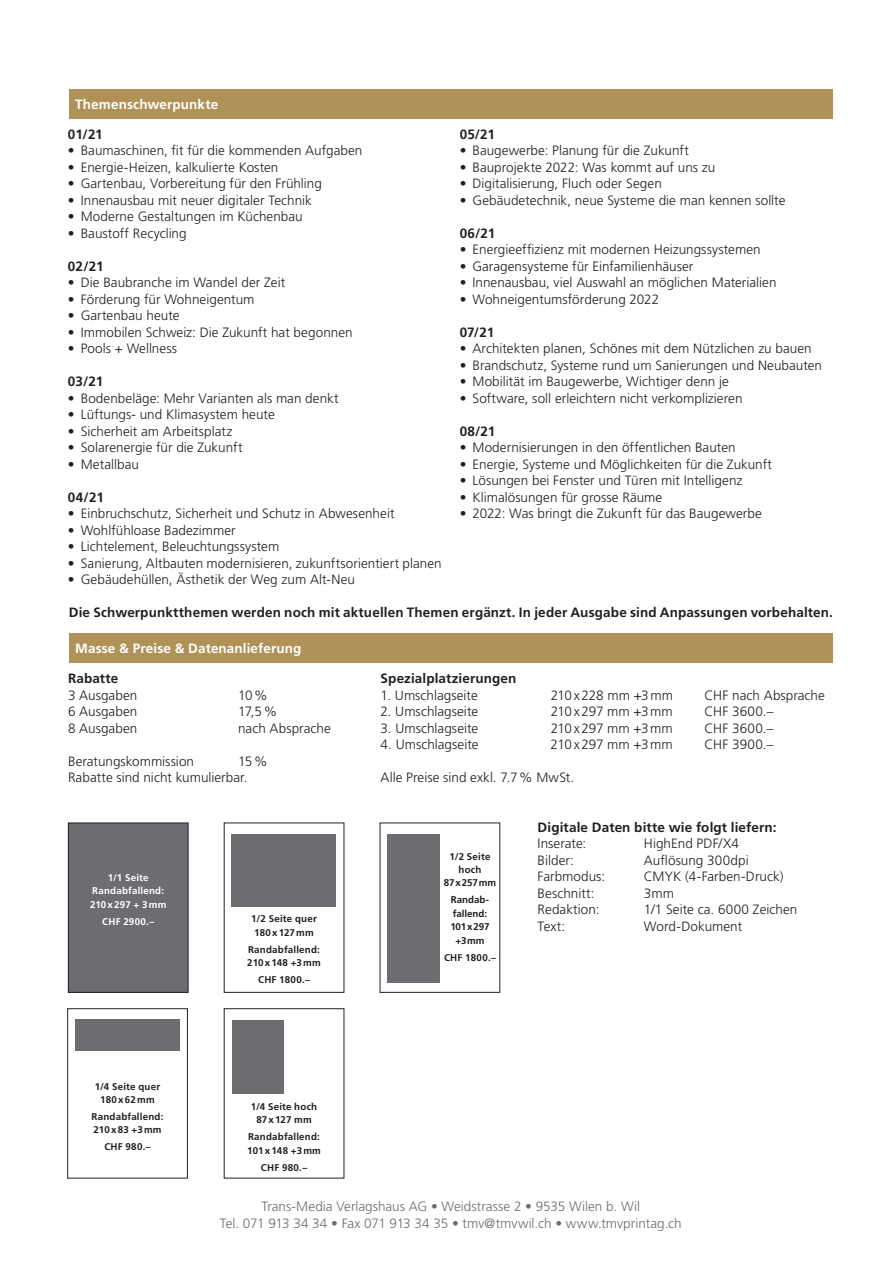
<style>
.page{position:relative;width:893px;height:1263px;background:#fff}
.page>*{position:absolute;margin:0;border:0;box-sizing:border-box;transform-origin:0 0}
.t1{font:300 13.5px/16.5px "Frutiger LT";color:#231f20}
.t2{font:700 13.5px "Frutiger LT";letter-spacing:.01em;color:#231f20}
.t3{font:300 13.5px/16.5px "Frutiger LT";color:#6c6d70;text-align:center}
.t4{font:700 13.5px "Frutiger LT";letter-spacing:.01em;color:#fff}
.t5{font:700 9.75px/13.5px "Frutiger LT";letter-spacing:.02em;color:#231f20;text-align:center}
.t6{font:700 9.75px/13.5px "Frutiger LT";letter-spacing:.02em;color:#fff;text-align:center}
.t7{font:700 9.75px/13.5px "Frutiger LT";color:#231f20;text-align:center}
</style>
<div class="page">
<div style="left:68px;top:823px;width:120px;height:169px;background:#6c6d70"></div>
<div style="left:68px;top:823px;width:120px;height:170px;border:1px solid #231f20"></div>
<div style="left:232px;top:834px;width:104px;height:72px;background:#6c6d70"></div>
<div style="left:387px;top:834px;width:53px;height:149px;background:#6c6d70"></div>
<div style="left:67px;top:1008px;width:121px;height:170px;border:1px solid #231f20"></div>
<div style="left:75px;top:1020px;width:104px;height:31px;background:#6c6d70"></div>
<div style="left:233px;top:1020px;width:51px;height:73px;background:#6c6d70"></div>
<div style="left:69px;top:89px;width:764px;height:30px;background:#b09258"></div>
<div style="left:69px;top:633px;width:764px;height:30px;background:#b09258"></div>
<p class="t4" style="left:75px;top:96px;width:145px">Themenschwerpunkte</p>
<p class="t2" style="left:68px;top:126px;width:36px">01/21</p>
<p class="t1" style="left:68px;top:143px;width:296px">• Baumaschinen, fit für die kommenden Aufgaben</p>
<p class="t1" style="left:68px;top:159px;width:212px">• Energie-Heizen, kalkulierte Kosten</p>
<p class="t1" style="left:68px;top:176px;width:255px">• Gartenbau, Vorbereitung für den Frühling</p>
<p class="t1" style="left:68px;top:192px;width:245px">• Innenausbau mit neuer digitaler Technik</p>
<p class="t1" style="left:68px;top:209px;width:236px">• Moderne Gestaltungen im Küchenbau</p>
<p class="t1" style="left:68px;top:225px;width:120px">• Baustoff Recycling</p>
<p class="t2" style="left:68px;top:258px;width:37px">02/21</p>
<p class="t1" style="left:68px;top:275px;width:219px">• Die Baubranche im Wandel der Zeit</p>
<p class="t1" style="left:68px;top:291px;width:188px">• Förderung für Wohneigentum</p>
<p class="t1" style="left:68px;top:307px;width:113px">• Gartenbau heute</p>
<p class="t1" style="left:68px;top:324px;width:286px">• Immobilen Schweiz: Die Zukunft hat begonnen</p>
<p class="t1" style="left:68px;top:340px;width:111px">• Pools + Wellness</p>
<p class="t2" style="left:68px;top:374px;width:37px">03/21</p>
<p class="t1" style="left:68px;top:390px;width:272px">• Bodenbeläge: Mehr Varianten als man denkt</p>
<p class="t1" style="left:68px;top:406px;width:208px">• Lüftungs- und Klimasystem heute</p>
<p class="t1" style="left:68px;top:423px;width:166px">• Sicherheit am Arbeitsplatz</p>
<p class="t1" style="left:68px;top:439px;width:176px">• Solarenergie für die Zukunft</p>
<p class="t1" style="left:68px;top:456px;width:72px">• Metallbau</p>
<p class="t2" style="left:68px;top:489px;width:37px">04/21</p>
<p class="t1" style="left:68px;top:505px;width:328px">• Einbruchschutz, Sicherheit und Schutz in Abwesenheit</p>
<p class="t1" style="left:68px;top:522px;width:169px">• Wohlfühloase Badezimmer</p>
<p class="t1" style="left:68px;top:538px;width:213px">• Lichtelement, Beleuchtungssystem</p>
<p class="t1" style="left:68px;top:555px;width:375px">• Sanierung, Altbauten modernisieren, zukunftsorientiert planen</p>
<p class="t1" style="left:68px;top:571px;width:289px">• Gebäudehüllen, Ästhetik der Weg zum Alt-Neu</p>
<p class="t2" style="left:460px;top:126px;width:37px">05/21</p>
<p class="t1" style="left:460px;top:142px;width:231px">• Baugewerbe: Planung für die Zukunft</p>
<p class="t1" style="left:460px;top:159px;width:257px">• Bauprojekte 2022: Was kommt auf uns zu</p>
<p class="t1" style="left:460px;top:175px;width:204px">• Digitalisierung, Fluch oder Segen</p>
<p class="t1" style="left:460px;top:192px;width:327px">• Gebäudetechnik, neue Systeme die man kennen sollte</p>
<p class="t2" style="left:460px;top:225px;width:37px">06/21</p>
<p class="t1" style="left:460px;top:241px;width:302px">• Energieeffizienz mit modernen Heizungssystemen</p>
<p class="t1" style="left:460px;top:258px;width:235px">• Garagensysteme für Einfamilienhäuser</p>
<p class="t1" style="left:460px;top:274px;width:318px">• Innenausbau, viel Auswahl an möglichen Materialien</p>
<p class="t1" style="left:460px;top:291px;width:201px">• Wohneigentumsförderung 2022</p>
<p class="t2" style="left:460px;top:324px;width:36px">07/21</p>
<p class="t1" style="left:460px;top:340px;width:353px">• Architekten planen, Schönes mit dem Nützlichen zu bauen</p>
<p class="t1" style="left:460px;top:357px;width:364px">• Brandschutz, Systeme rund um Sanierungen und Neubauten</p>
<p class="t1" style="left:460px;top:373px;width:271px">• Mobilität im Baugewerbe, Wichtiger denn je</p>
<p class="t1" style="left:460px;top:390px;width:284px">• Software, soll erleichtern nicht verkomplizieren</p>
<p class="t2" style="left:460px;top:423px;width:37px">08/21</p>
<p class="t1" style="left:460px;top:439px;width:277px">• Modernisierungen in den öffentlichen Bauten</p>
<p class="t1" style="left:460px;top:456px;width:314px">• Energie, Systeme und Möglichkeiten für die Zukunft</p>
<p class="t1" style="left:460px;top:472px;width:284px">• Lösungen bei Fenster und Türen mit Intelligenz</p>
<p class="t1" style="left:460px;top:489px;width:204px">• Klimalösungen für grosse Räume</p>
<p class="t1" style="left:460px;top:505px;width:304px">• 2022: Was bringt die Zukunft für das Baugewerbe</p>
<p class="t2" style="left:69px;top:605px;width:766px">Die Schwerpunktthemen werden noch mit aktuellen Themen ergänzt. In jeder Ausgabe sind Anpassungen vorbehalten.</p>
<p class="t4" style="left:75px;top:640px;width:228px">Masse &amp; Preise &amp; Datenanlieferung</p>
<p class="t2" style="left:68px;top:671px;width:52px">Rabatte</p>
<p class="t1" style="left:68px;top:687px;width:71px">3 Ausgaben</p>
<p class="t1" style="left:238px;top:687px;width:31px">10%</p>
<p class="t1" style="left:68px;top:704px;width:71px">6 Ausgaben</p>
<p class="t1" style="left:238px;top:704px;width:41px">17,5 %</p>
<p class="t1" style="left:68px;top:720px;width:71px">8 Ausgaben</p>
<p class="t1" style="left:238px;top:720px;width:94px">nach Absprache</p>
<p class="t1" style="left:68px;top:753px;width:128px">Beratungskommission</p>
<p class="t1" style="left:68px;top:753px;width:201px;text-indent:170px">15%<br>Rabatte sind nicht kumulierbar.</p>
<p class="t6" style="left:90px;top:871px;width:78px">1/1 Seite<br>Randabfallend:<br>210x297 + 3mm</p>
<p class="t6" style="left:102px;top:915px;width:54px">CHF 2900.–</p>
<p class="t5" style="left:251px;top:912px;width:67px">1/2 Seite quer<br>180x127mm</p>
<p class="t5" style="left:247px;top:942px;width:75px;text-align:left">Randabfallend:<br>210x148 +3mm</p>
<p class="t5" style="left:258px;top:973px;width:53px">CHF 1800.–</p>
<p class="t5" style="left:95px;top:1079px;width:67px">1/4 Seite quer<br>180x62mm</p>
<p class="t5" style="left:92px;top:1110px;width:73px;text-align:left">Randabfallend:<br>210x83 +3mm</p>
<p class="t5" style="left:104px;top:1140px;width:48px">CHF 980.–</p>
<p class="t5" style="left:251px;top:1100px;width:68px">1/4 Seite hoch<br>87x127 mm</p>
<p class="t5" style="left:247px;top:1130px;width:75px;text-align:left">Randabfallend:<br>101x148 +3mm</p>
<p class="t5" style="left:261px;top:1160px;width:48px">CHF 980.–</p>
<p class="t2" style="left:381px;top:671px;width:137px">Spezialplatzierungen</p>
<p class="t1" style="left:381px;top:687px;width:99px">1. Umschlagseite</p>
<p class="t1" style="left:551px;top:687px;width:124px">210x228 mm +3mm</p>
<p class="t1" style="left:705px;top:687px;width:122px">CHF nach Absprache</p>
<p class="t1" style="left:381px;top:704px;width:99px">2. Umschlagseite</p>
<p class="t1" style="left:551px;top:704px;width:124px">210x297 mm +3mm</p>
<p class="t1" style="left:705px;top:704px;width:70px">CHF 3600.–</p>
<p class="t1" style="left:381px;top:720px;width:99px">3. Umschlagseite</p>
<p class="t1" style="left:551px;top:720px;width:124px">210x297 mm +3mm</p>
<p class="t1" style="left:705px;top:720px;width:70px">CHF 3600.–</p>
<p class="t1" style="left:381px;top:737px;width:99px">4. Umschlagseite</p>
<p class="t1" style="left:551px;top:737px;width:124px">210x297 mm +3mm</p>
<p class="t1" style="left:705px;top:737px;width:70px">CHF 3900.–</p>
<p class="t1" style="left:381px;top:770px;width:195px">Alle Preise sind exkl. 7.7% MwSt.</p>
<p class="t5" style="left:444px;top:849px;width:54px">1/2 Seite hoch<br>87x257mm</p>
<p class="t7" style="left:450px;top:893px;width:41px">Randab&shy;fallend:<br>101x297 +3mm</p>
<p class="t5" style="left:444px;top:950px;width:53px">CHF 1800.–</p>
<p class="t2" style="left:538px;top:819px;width:240px">Digitale Daten bitte wie folgt liefern:</p>
<p class="t1" style="left:538px;top:836px;width:50px">Inserate:</p>
<p class="t1" style="left:644px;top:836px;width:96px">HighEnd PDF/X4</p>
<p class="t1" style="left:538px;top:852px;width:38px">Bilder:</p>
<p class="t1" style="left:644px;top:852px;width:106px">Auflösung 300dpi</p>
<p class="t1" style="left:538px;top:869px;width:69px">Farbmodus:</p>
<p class="t1" style="left:644px;top:869px;width:141px">CMYK (4-Farben-Druck)</p>
<p class="t1" style="left:538px;top:885px;width:58px">Beschnitt:</p>
<p class="t1" style="left:644px;top:885px;width:31px">3mm</p>
<p class="t1" style="left:538px;top:902px;width:63px">Redaktion:</p>
<p class="t1" style="left:644px;top:902px;width:155px">1/1 Seite ca. 6000 Zeichen</p>
<p class="t1" style="left:538px;top:918px;width:29px">Text:</p>
<p class="t1" style="left:644px;top:918px;width:100px">Word-Dokument</p>
<p class="t3" style="left:220px;top:1199px;width:464px">Trans-Media Verlagshaus AG • Weidstrasse 2 • 9535 Wilen b. Wil<br>Tel. 071 913 34 34 • Fax 071 913 34 35 • tmv@tmvwil.ch • www.tmvprintag.ch</p>
</div>
